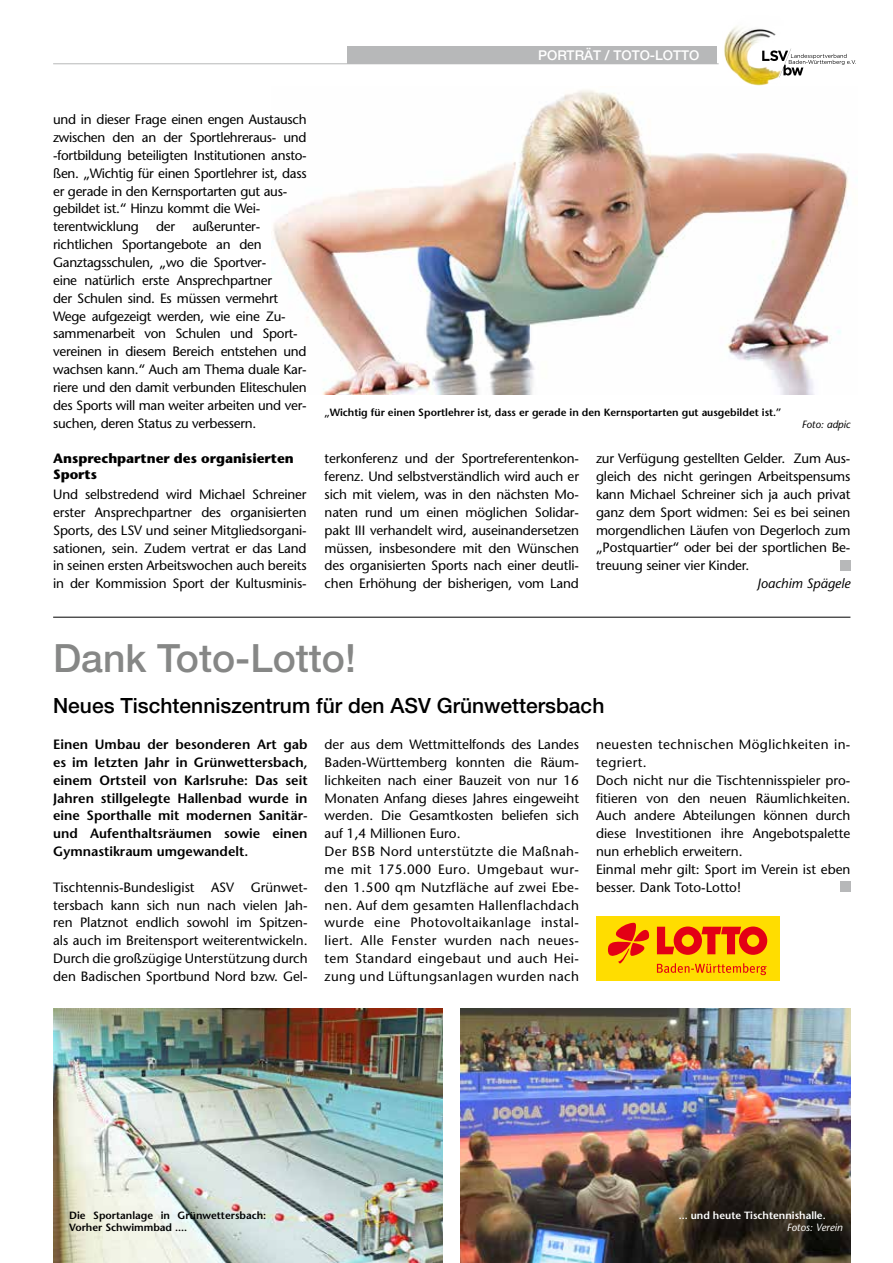
<style>
.page{position:relative;width:893px;height:1263px;background:#fff}
.page>*{position:absolute;margin:0;border:0;box-sizing:border-box;transform-origin:0 0}
.t1{font:500 39px "Helvetica Neue LT";color:#868786}
.t2{font:500 21px "Helvetica Neue LT";color:#000}
.t3{font:13.5px/17.9px "Stone Sans";letter-spacing:-.01em;color:#000;text-align:justify}
.t4{font:13.5px/17.9px "Stone Sans";letter-spacing:.03em;color:#000}
.t5{font:600 13.5px/17.9px "Stone Sans";color:#000;text-align:justify}
.t6{font:700 13.5px/16.2px "Stone Sans";color:#000}
.t7{font:500 13.5px "Helvetica Neue LT";color:#fff}
.t8{font:italic 13.5px "Stone Sans";color:#000}
.t9{font:600 10.5px/12px "Stone Sans";color:#000}
.t10{font:600 10.5px "Stone Sans";color:#fff}
.t11{font:italic 10.5px "Stone Sans";color:#fff}
.t12{font:italic 10.5px "Stone Sans";color:#000}
</style>
<div class="page">
<hr style="left:53px;top:63px;width:666px;height:1px;background:#b7b8b9">
<img style="left:273px;top:90px;width:576px;height:304px">
<div style="left:347px;top:46px;width:369px;height:17px;background:#b7b8b9"></div>
<div style="left:840px;top:560px;width:10px;height:10px;background:#b7b8b9"></div>
<hr style="left:53px;top:617px;width:797px;height:1px;background:#000">
<div style="left:596px;top:917px;width:184px;height:64px;background:#fd0"></div>
<svg style="left:657px;top:926px;width:110px;height:29px"></svg>
<svg style="left:608px;top:923px;width:41px;height:40px"></svg>
<svg style="left:657px;top:963px;width:110px;height:12px"></svg>
<img style="left:53px;top:1008px;width:390px;height:255px">
<div style="left:840px;top:881px;width:10px;height:11px;background:#b7b8b9"></div>
<img style="left:461px;top:1008px;width:389px;height:255px">
<img style="left:724px;top:26px;width:56px;height:60px">
<svg style="left:762px;top:48px;width:94px;height:29px"></svg>
<p class="t7" style="left:538px;top:47px;width:163px">PORTRÄT / TOTO-LOTTO</p>
<p class="t3" style="left:53px;top:111px;width:255px;text-align:left">und in dieser Frage einen engen Austausch zwischen den an der Sportlehreraus- und -fortbildung beteiligten Institutionen ansto&shy;ßen. „Wichtig für einen Sportlehrer ist, dass er gerade in den Kernsportarten gut aus&shy;gebildet ist.“ Hinzu kommt die Wei&shy;terentwicklung</p>
<p class="t3" style="left:53px;top:218px;width:255px;text-align:left;text-indent:139px">außerunter&shy;richtlichen Sportangebote an den Ganztagsschulen, „wo die Sportver-<br>eine natürlich erste Ansprechpartner<br>der Schulen sind. Es müssen vermehrt Wege aufgezeigt werden, wie eine Zu&shy;sammenarbeit von Schulen und Sport&shy;vereinen in diesem Bereich entstehen und wachsen kann.“ Auch am Thema duale Kar&shy;riere und den damit verbunden Eliteschulen des Sports will man weiter arbeiten und ver&shy;suchen, deren Status zu verbessern.</p>
<p class="t6" style="left:53px;top:450px;width:242px">Ansprechpartner des organisierten<br>Sports</p>
<p class="t3" style="left:53px;top:485px;width:255px">Und selbstredend wird Michael Schreiner erster Ansprechpartner des organisierten Sports, des LSV und seiner Mitgliedsorgani&shy;sationen, sein. Zudem vertrat er das Land in seinen ersten Arbeitswochen auch bereits in der Kommission Sport der Kultusminis-</p>
<p class="t3" style="left:156px;top:218px;width:21px">der</p>
<p class="t9" style="left:325px;top:407px;width:458px">„Wichtig für einen Sportlehrer ist, dass er gerade in den Kernsportarten gut ausgebildet ist.”</p>
<p class="t12" style="left:802px;top:418px;width:50px">Foto: adpic</p>
<p class="t3" style="left:325px;top:450px;width:256px">terkonferenz und der Sportreferentenkon&shy;ferenz. Und selbstverständlich wird auch er sich mit vielem, was in den nächsten Mo&shy;naten rund um einen möglichen Solidar&shy;pakt III verhandelt wird, auseinandersetzen müssen, insbesondere mit den Wünschen des organisierten Sports nach einer deutli&shy;chen Erhöhung der bisherigen, vom Land</p>
<p class="t3" style="left:596px;top:450px;width:256px">zur Verfügung gestellten Gelder. Zum Aus&shy;gleich des nicht geringen Arbeitspensums kann Michael Schreiner sich ja auch privat ganz dem Sport widmen: Sei es bei seinen morgendlichen Läufen von Degerloch zum „Postquartier“ oder bei der sportlichen Be&shy;treuung seiner vier Kinder.</p>
<p class="t8" style="left:757px;top:576px;width:95px">Joachim Spägele</p>
<h1 class="t1" style="left:53px;top:635px;width:304px">Dank Toto-Lotto!</h1>
<h2 class="t2" style="left:53px;top:693px;width:553px">Neues Tischtenniszentrum für den ASV Grünwettersbach</h2>
<p class="t5" style="left:53px;top:735px;width:256px">Einen Umbau der besonderen Art gab es im letzten Jahr in Grünwettersbach, einem Ortsteil von Karlsruhe: Das seit Jahren stillgelegte Hallenbad wurde in eine Sporthalle mit modernen Sanitär&shy;und Aufenthaltsräumen sowie einen Gymnastikraum umgewandelt.</p>
<p class="t3" style="left:53px;top:878px;width:256px">Tischtennis-Bundesligist ASV Grünwet&shy;tersbach kann sich nun nach vielen Jah&shy;ren Platznot endlich sowohl im Spitzen&shy;als auch im Breitensport weiterentwickeln.<br>Durch die großzügige Unterstützung durch den Badischen Sportbund Nord bzw. Gel-</p>
<p class="t4" style="left:325px;top:735px;width:256px">der aus dem Wettmittelfonds des Landes Baden-Württemberg konnten die Räum&shy;lichkeiten nach einer Bauzeit von nur 16<br>Monaten Anfang dieses Jahres eingeweiht werden. Die Gesamtkosten beliefen sich auf 1,4 Millionen Euro.<br>Der BSB Nord unterstützte die Maßnah&shy;me mit 175.000 Euro. Umgebaut wur&shy;den 1.500 qm Nutzfläche auf zwei Ebe&shy;nen. Auf dem gesamten Hallenflachdach wurde eine Photovoltaikanlage instal&shy;liert. Alle Fenster wurden nach neues&shy;tem Standard eingebaut und auch Hei&shy;zung und Lüftungsanlagen wurden nach</p>
<p class="t3" style="left:596px;top:735px;width:256px;text-align:left">neuesten technischen Möglichkeiten in&shy;tegriert.<br>Doch nicht nur die Tischtennisspieler pro&shy;fitieren von den neuen Räumlichkeiten.<br>Auch andere Abteilungen können durch diese Investitionen ihre Angebotspalette nun erheblich erweitern.<br>Einmal mehr gilt: Sport im Verein ist eben besser. Dank Toto-Lotto!</p>
<p class="t9" style="left:69px;top:1209px;width:199px">Die Sportanlage in Grünwettersbach:<br>Vorher Schwimmbad ....</p>
<p class="t10" style="left:679px;top:1208px;width:149px">... und heute Tischtennishalle.</p>
<p class="t11" style="left:787px;top:1221px;width:57px">Fotos: Verein</p>
</div>
